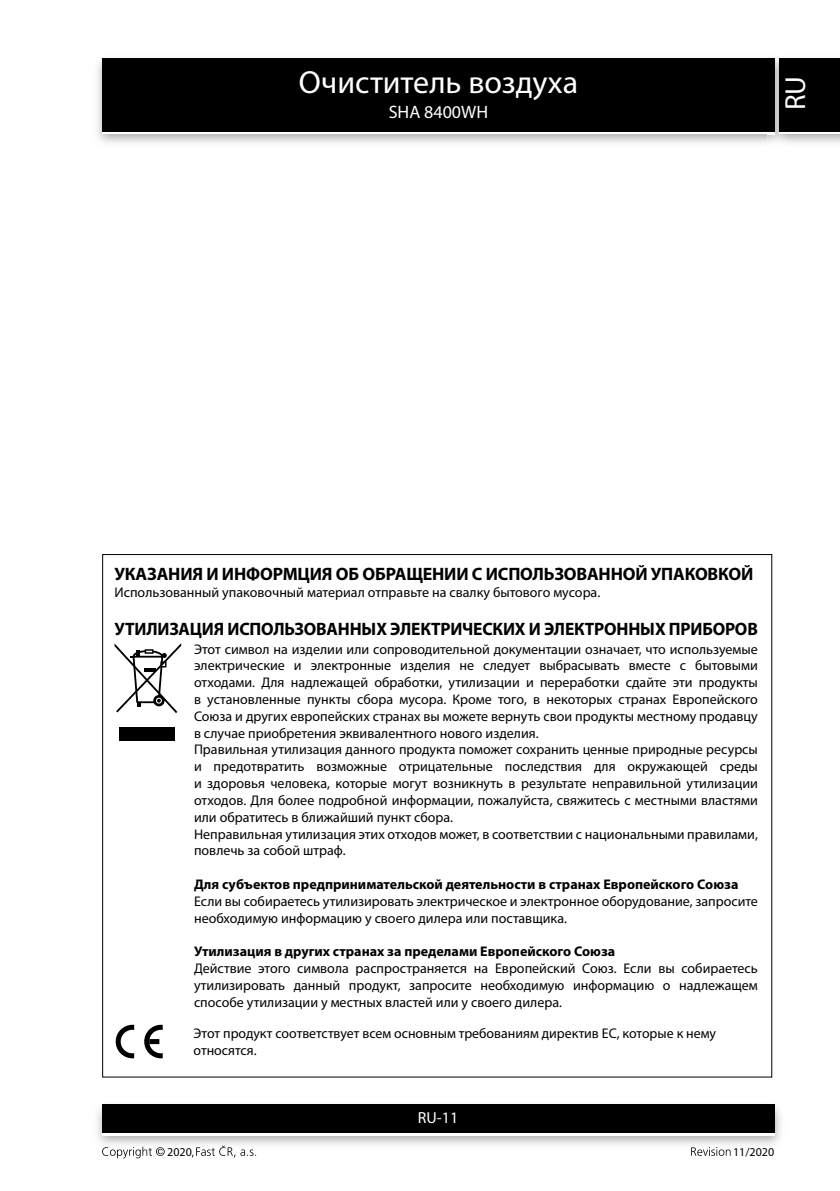
<style>
.page{position:relative;width:840px;height:1191px;background:#fff}
.page>*{position:absolute;margin:0;border:0;box-sizing:border-box;transform-origin:0 0}
.t1{font:32px "Myriad Pro";color:#fff}
.t2{font:29px "Myriad Pro";color:#fff}
.t3{font:700 18px "Myriad Pro";letter-spacing:-.01em;color:#000}
.t4{font:18px "Myriad Pro";color:#fff}
.t5{font:16px "Myriad Pro";color:#fff}
.t6{font:14px/16.8px "Myriad Pro";color:#000}
.t7{font:700 14px "Myriad Pro";color:#000}
.t8{font:12px "Myriad Pro";color:#000}
</style>
<div class="page">
<div style="left:102px;top:61px;width:672px;height:73px;background:linear-gradient(to right,#000,#000)"></div>
<div style="left:102px;top:58px;width:672px;height:73px;background:#000"></div>
<img style="left:97px;top:1104px;width:684px;height:41px">
<div style="left:102px;top:1107px;width:672px;height:28px;background:linear-gradient(to right,#fff,#fff)"></div>
<div style="left:102px;top:1104px;width:672px;height:28px;background:#000"></div>
<img style="left:767px;top:56px;width:18px;height:89px">
<svg style="left:767px;top:131px;width:7px;height:3px"></svg>
<img style="left:767px;top:58px;width:7px;height:3px">
<img style="left:767px;top:61px;width:7px;height:70px">
<div style="left:778px;top:61px;width:61px;height:73px;background:linear-gradient(to right,#000,#000)"></div>
<div style="left:778px;top:58px;width:61px;height:73px;background:#000"></div>
<svg style="left:102px;top:1146px;width:63px;height:12px"></svg>
<svg style="left:192px;top:1145px;width:64px;height:12px"></svg>
<svg style="left:691px;top:1147px;width:39px;height:8px"></svg>
<svg style="left:114px;top:643px;width:67px;height:70px"></svg>
<div style="left:120px;top:727px;width:55px;height:13px;background:#000"></div>
<svg style="left:116px;top:1024px;width:18px;height:34px"></svg>
<svg style="left:144px;top:1024px;width:19px;height:34px"></svg>
<div style="left:149px;top:1039px;width:10px;height:5px;background:#000"></div>
<h1 class="t1" style="left:298px;top:62px;width:281px">Очиститель воздуха</h1>
<p class="t4" style="left:388px;top:101px;width:101px">SHA 8400WH</p>
<h2 class="t2" style="left:777px;top:110px;width:36px;rotate:-90deg">RU</h2>
<p class="t3" style="left:114px;top:562px;width:640px">УКАЗАНИЯ И ИНФОРМЦИЯ ОБ ОБРАЩЕНИИ С ИСПОЛЬЗОВАННОЙ УПАКОВКОЙ</p>
<p class="t6" style="left:114px;top:583px;width:487px">Использованный упаковочный материал отправьте на свалку бытового мусора.</p>
<p class="t3" style="left:114px;top:617px;width:644px">УТИЛИЗАЦИЯ ИСПОЛЬЗОВАННЫХ ЭЛЕКТРИЧЕСКИХ И ЭЛЕКТРОННЫХ ПРИБОРОВ</p>
<p class="t6" style="left:194px;top:640px;width:565px">Этот символ на изделии или сопроводительной документации означает, что используемые электрические и электронные изделия не следует выбрасывать вместе с бытовыми отходами. Для надлежащей обработки, утилизации и переработки сдайте эти продукты в установленные пункты сбора мусора. Кроме того, в некоторых странах Европейского Союза и других европейских странах вы можете вернуть свои продукты местному продавцу в случае приобретения эквивалентного нового изделия.<br>Правильная утилизация данного продукта поможет сохранить ценные природные ресурсы и предотвратить возможные отрицательные последствия для окружающей среды и здоровья человека, которые могут возникнуть в результате неправильной утилизации отходов. Для более подробной информации, пожалуйста, свяжитесь с местными властями или обратитесь в ближайший пункт сбора.<br>Неправильная утилизация этих отходов может, в соответствии с национальными правилами, повлечь за собой штраф.</p>
<p class="t7" style="left:194px;top:875px;width:545px">Для субъектов предпринимательской деятельности в странах Европейского Союза</p>
<p class="t6" style="left:194px;top:892px;width:565px">Если вы собираетесь утилизировать электрическое и электронное оборудование, запросите необходимую информацию у своего дилера или поставщика.</p>
<p class="t7" style="left:194px;top:942px;width:422px">Утилизация в других странах за пределами Европейского Союза</p>
<p class="t6" style="left:194px;top:959px;width:565px;text-align:justify">Действие этого символа распространяется на Европейский Союз. Если вы собираетесь утилизировать данный продукт, запросите необходимую информацию о надлежащем способе утилизации у местных властей или у своего дилера.</p>
<p class="t6" style="left:193px;top:1025px;width:523px">Этот продукт соответствует всем основным требованиям директив ЕС, которые к нему относятся.</p>
<p class="t5" style="left:417px;top:1108px;width:42px">RU-11</p>
<p class="t8" style="left:167px;top:1144px;width:26px">2020</p>
<p class="t8" style="left:732px;top:1144px;width:43px">11/2020</p>
</div>
